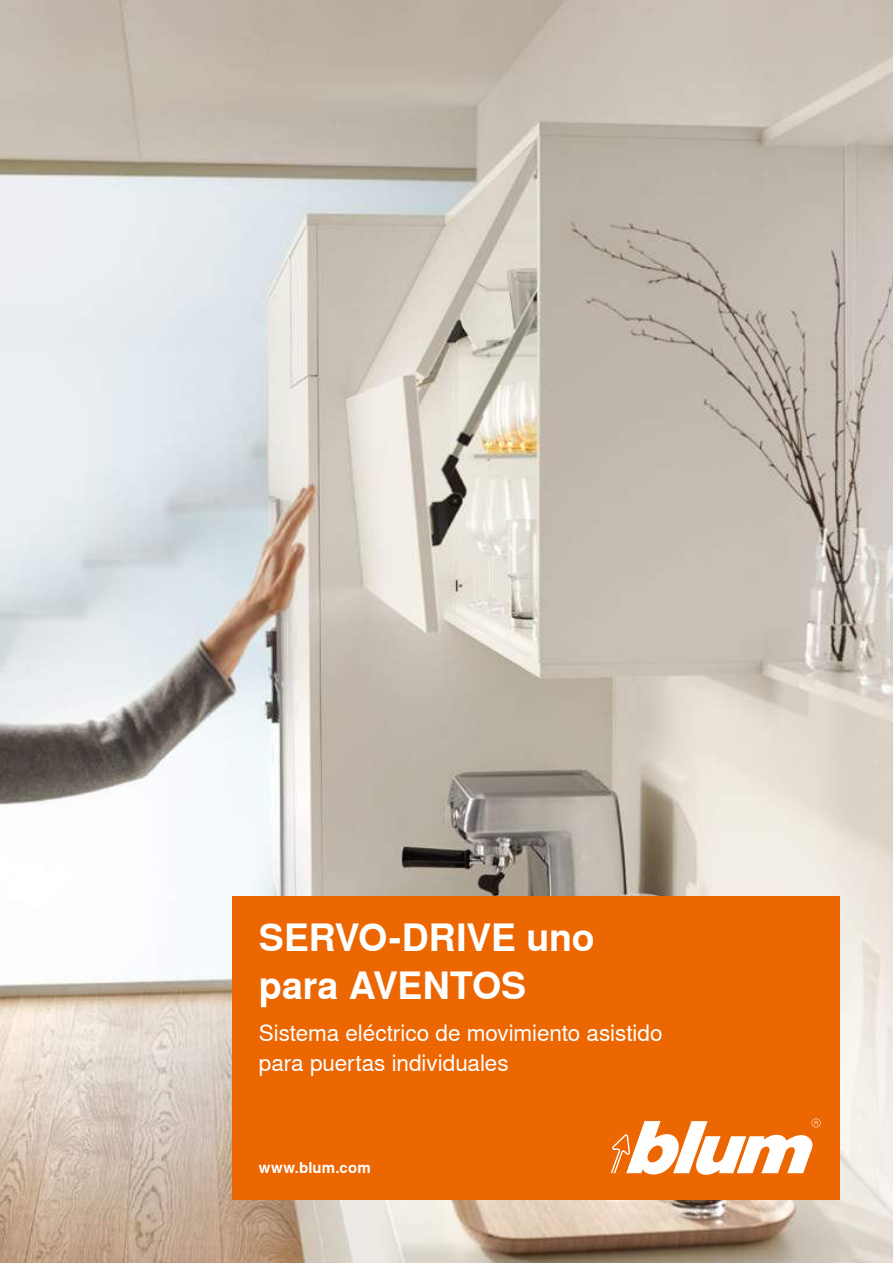
<style>
.page{position:relative;width:893px;height:1263px;background:#fff}
.page>*{position:absolute;margin:0;border:0;box-sizing:border-box;transform-origin:0 0}
.t1{font:700 37.5px/48px "Nimbus Sans Global";letter-spacing:-.005em;color:#fff}
.t2{font:22.5px/30px "Nimbus Sans Global";letter-spacing:-.005em;color:#fff}
.t3{font:700 15px "Nimbus Sans Global";letter-spacing:.01em;color:#fff}
</style>
<div class="page">
<img style="left:0;top:0;width:893px;height:1263px">
<div style="left:232px;top:896px;width:607px;height:304px;background:#ec6602"></div>
<svg style="left:611px;top:1118px;width:209px;height:57px"></svg>
<h1 class="t1" style="left:259px;top:914px;width:337px">SERVO-DRIVE uno para AVENTOS</h1>
<p class="t2" style="left:259px;top:1018px;width:405px">Sistema eléctrico de movimiento asistido para puertas individuales</p>
<p class="t3" style="left:259px;top:1159px;width:113px">www.blum.com</p>
</div>
